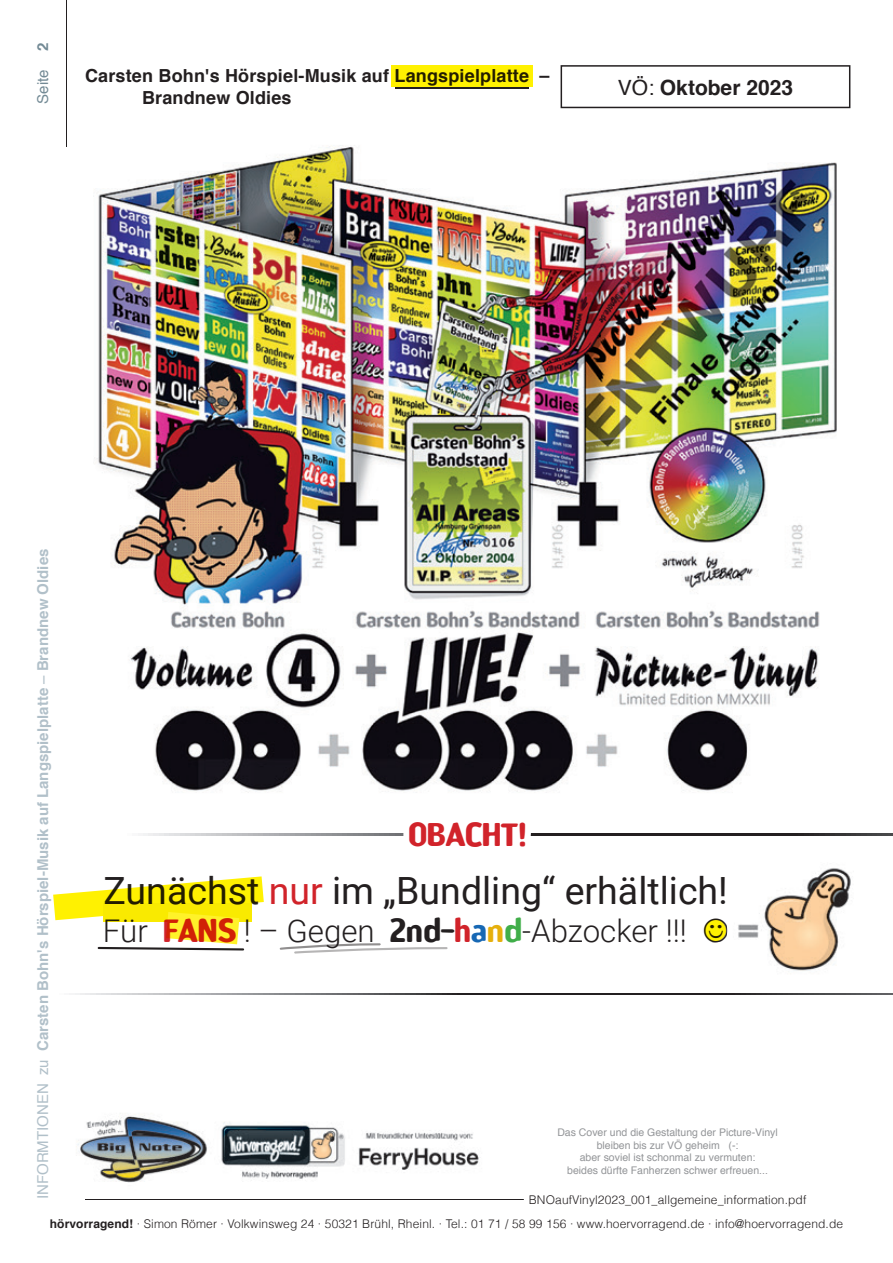
<style>
.page{position:relative;width:893px;height:1263px;background:#fff}
.page>*{position:absolute;margin:0;border:0;box-sizing:border-box;transform-origin:0 0}
.t1{font:37.5px "Roboto";color:#231f20}
.t2{font:300 31.2px "Roboto";color:#231f20}
.t3{font:700 31.2px "Amoebia";color:#d1232a}
.t4{font:700 21px "Helvetica";color:#231f20}
.t5{font:700 18px/21.6px "Helvetica";letter-spacing:.01em;color:#231f20}
.t6{font:700 15px "Helvetica";color:#b1c0c9}
.t7{font:15px "Helvetica";color:#738a95}
.t8{font:300 12px "Helvetica";letter-spacing:.01em;color:#231f20}
.t9{font:10.5px/12.6px "Helvetica";color:#939598;text-align:center}
.s1{font-weight:700}
.s2{font-weight:400}
.s3{color:#d1232a}
.s4{font-family:"Amoebia";font-weight:700;color:#d1232a}
.s5{font-family:"Amoebia";font-weight:700}
.s6{font-family:"Amoebia";font-weight:700;color:#1768b4}
.s7{font-family:"Amoebia";font-weight:700;color:#e6b00d}
.s8{font-family:"Amoebia";font-weight:700;color:#40ae49}
</style>
<div class="page">
<img style="left:66px;top:0;width:827px;height:1183px">
<hr style="left:85px;top:1199px;width:723px;height:1px;background:#231f20">
<hr style="left:396px;top:87px;width:133px;height:2px;background:#231f20">
<div style="left:392px;top:65px;width:141px;height:22px;background:#fff101"></div>
<svg style="left:279px;top:942px;width:170px;height:13px"></svg>
<svg style="left:53px;top:876px;width:211px;height:75px"></svg>
<svg style="left:121px;top:834px;width:772px;height:1px"></svg>
<svg style="left:66px;top:993px;width:827px;height:1px"></svg>
<svg style="left:393px;top:753px;width:149px;height:162px"></svg>
<div style="left:561px;top:66px;width:289px;height:41px;background:#fff"></div>
<div style="left:561px;top:65px;width:289px;height:43px;border:2px solid #231f20"></div>
<hr style="left:67px;top:0;width:1px;height:146px;background:#231f20">
<svg style="left:517px;top:1152px;width:305px;height:48px"></svg>
<svg style="left:703px;top:918px;width:24px;height:24px"></svg>
<p class="t7" style="left:31px;top:104px;width:63px;rotate:-90deg">Seite <span class="s1">2</span></p>
<h3 class="t5" style="left:142px;top:65px;width:409px;text-indent:-57px">Carsten Bohn's Hörspiel-Musik auf Langspielplatte –<br>Brandnew Oldies</h3>
<h3 class="t4" style="left:618px;top:70px;width:177px"><span class="s2">VÖ:</span> Oktober 2023</h3>
<p class="t6" style="left:31px;top:1199px;width:652px;rotate:-90deg"><span class="s2">INFORMTIONEN zu</span> Carsten Bohn's Hörspiel-Musik auf Langspielplatte <span class="s2">–</span> Brandnew Oldies</p>
<h2 class="t3" style="left:408px;top:818px;width:121px">OBACHT!</h2>
<h1 class="t1" style="left:103px;top:864px;width:626px">Zunächst <span class="s3">nur</span> im „Bundling“ erhältlich!</h1>
<h2 class="t2" style="left:103px;top:909px;width:585px">Für <span class="s4">FANS</span> ! – Gegen <span class="s5">2nd-</span><span class="s4">h</span><span class="s6">a</span><span class="s7">n</span><span class="s8">d</span>-Abzocker !!!</h2>
<p class="t9" style="left:557px;top:1126px;width:222px">Das Cover und die Gestaltung der Picture-Vinyl bleiben bis zur VÖ geheim (-:<br>aber soviel ist schonmal zu vermuten:<br>beides dürfte Fanherzen schwer erfreuen...</p>
<p class="t8" style="left:529px;top:1189px;width:279px">BNOaufVinyl2023_001_allgemeine_information.pdf</p>
<p class="t8" style="left:50px;top:1214px;width:795px"><span class="s1">hörvorragend!</span> · Simon Römer · Volkwinsweg 24 · 50321 Brühl, Rheinl. · Tel.: 01 71 / 58 99 156 · www.hoervorragend.de · info@hoervorragend.de</p>
</div>
